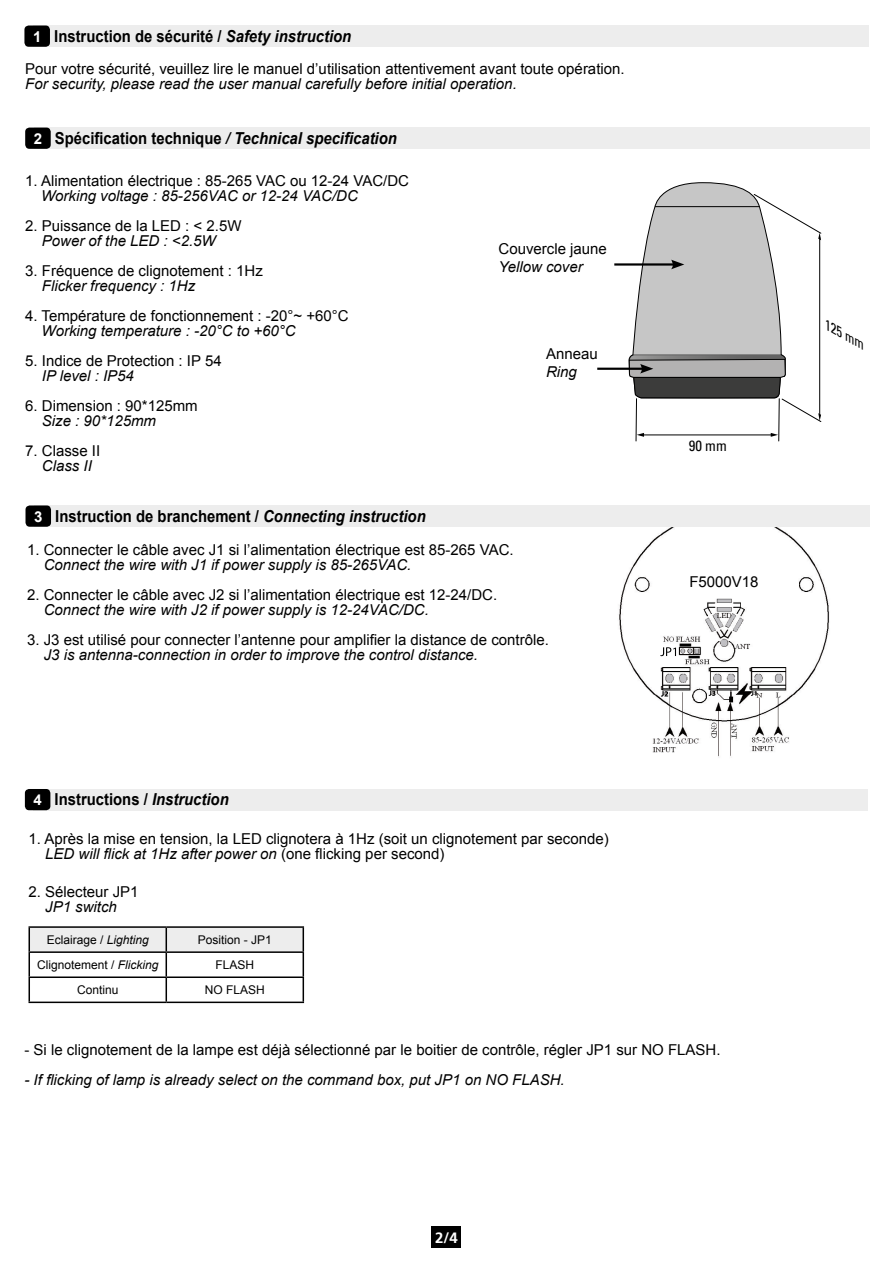
<style>
.page{position:relative;width:893px;height:1263px;background:#fff}
.page>*{position:absolute;margin:0;border:0;box-sizing:border-box;transform-origin:0 0}
.t1{font:700 16.5px "Arial";color:#000;scale:.9 1}
.t2{font:italic 700 16.5px "Arial";color:#000;scale:.9 1}
.t3{font:15px/15px "Arial";color:#000}
.t4{font:italic 15px "Arial";color:#000}
.t5{font:700 15px "Frutiger";color:#fff}
.t6{font:condensed 14.85px "Univers";color:#000}
.t7{font:italic condensed 12.9px "Univers";color:#000;scale:1.15 1}
.t8{font:12px "Arial";color:#000}
.s1{font-size:15px;color:#fff}
.s2{font-style:italic}
.s3{font-style:normal;font-size:15px;color:#fff}
.s4{font-style:normal}
</style>
<div class="page">
<img style="left:619px;top:527px;width:211px;height:230px">
<svg style="left:660px;top:647px;width:16px;height:9px"></svg>
<svg style="left:709px;top:691px;width:6px;height:5px"></svg>
<svg style="left:751px;top:691px;width:5px;height:5px"></svg>
<svg style="left:661px;top:691px;width:7px;height:6px"></svg>
<div style="left:662px;top:568px;width:123px;height:27px;background:#fff"></div>
<div style="left:33px;top:26px;width:835px;height:21px;background:#ededed"></div>
<div style="left:24px;top:26px;width:26px;height:21px;background:#000;border-radius:4px"></div>
<div style="left:34px;top:128px;width:836px;height:21px;background:#ededed"></div>
<div style="left:25px;top:128px;width:26px;height:21px;background:#000;border-radius:4px"></div>
<div style="left:34px;top:505px;width:836px;height:22px;background:#ededed"></div>
<div style="left:26px;top:505px;width:25px;height:22px;background:#000;border-radius:4px"></div>
<div style="left:33px;top:789px;width:834px;height:21px;background:#ededed"></div>
<div style="left:25px;top:789px;width:25px;height:21px;background:#000;border-radius:4px"></div>
<hr style="left:614px;top:263px;width:61px;height:3px;background:#000">
<hr style="left:597px;top:368px;width:47px;height:2px;background:#000">
<svg style="left:628px;top:182px;width:194px;height:260px"></svg>
<hr style="left:29px;top:926px;width:137px;height:2px;background:#000">
<hr style="left:166px;top:926px;width:138px;height:2px;background:#000">
<svg style="left:29px;top:927px;width:275px;height:74px"></svg>
<hr style="left:29px;top:1001px;width:137px;height:2px;background:#000">
<hr style="left:166px;top:1001px;width:138px;height:2px;background:#000">
<div style="left:432px;top:1227px;width:29px;height:21px;background:#000"></div>
<p class="t1" style="left:33px;top:25px;width:355px"><span class="s1">1</span> Instruction de sécurité / <span class="s2">Safety instruction</span></p>
<p class="t3" style="left:25px;top:61px;width:601px">Pour votre sécurité, veuillez lire le manuel d’utilisation attentivement avant toute opération.</p>
<p class="t4" style="left:25px;top:74px;width:493px">For security, please read the user manual carefully before initial operation.</p>
<p class="t2" style="left:34px;top:127px;width:405px"><span class="s3">2</span> <span class="s4">Spécification technique</span> / Technical specification</p>
<p class="t3" style="left:25px;top:173px;width:385px">1. Alimentation électrique : 85-265 VAC ou 12-24 VAC/DC</p>
<p class="t4" style="left:41px;top:186px;width:318px">Working voltage : 85-256VAC or 12-24 VAC/DC</p>
<p class="t3" style="left:25px;top:218px;width:218px">2. Puissance de la LED : &lt; 2.5W</p>
<p class="t4" style="left:42px;top:231px;width:175px">Power of the LED : &lt;2.5W</p>
<p class="t3" style="left:25px;top:263px;width:239px">3. Fréquence de clignotement : 1Hz</p>
<p class="t4" style="left:42px;top:276px;width:155px">Flicker frequency : 1Hz</p>
<p class="t3" style="left:25px;top:308px;width:325px">4. Température de fonctionnement : -20°~ +60°C</p>
<p class="t4" style="left:42px;top:321px;width:256px">Working temperature : -20°C to +60°C</p>
<p class="t3" style="left:25px;top:353px;width:198px">5. Indice de Protection : IP 54</p>
<p class="t4" style="left:42px;top:366px;width:93px">IP level : IP54</p>
<p class="t3" style="left:25px;top:398px;width:174px">6. Dimension : 90*125mm</p>
<p class="t4" style="left:42px;top:411px;width:116px">Size : 90*125mm</p>
<p class="t3" style="left:25px;top:443px;width:77px">7. Classe II</p>
<p class="t4" style="left:42px;top:456px;width:52px">Class II</p>
<p class="t1" style="left:34px;top:505px;width:437px"><span class="s1">3</span> Instruction de branchement / <span class="s2">Connecting instruction</span></p>
<p class="t3" style="left:499px;top:241px;width:110px">Couvercle jaune</p>
<p class="t4" style="left:499px;top:257px;width:86px">Yellow cover</p>
<p class="t3" style="left:546px;top:346px;width:53px">Anneau</p>
<p class="t4" style="left:546px;top:362px;width:32px">Ring</p>
<p class="t3" style="left:27px;top:543px;width:488px">1. Connecter le câble avec J1 si l’alimentation électrique est 85-265 VAC.</p>
<p class="t4" style="left:44px;top:555px;width:369px">Connect the wire with J1 if power supply is 85-265VAC.</p>
<p class="t3" style="left:27px;top:588px;width:472px">2. Connecter le câble avec J2 si l’alimentation électrique est 12-24/DC.</p>
<p class="t4" style="left:44px;top:600px;width:387px">Connect the wire with J2 if power supply is 12-24VAC/DC.</p>
<p class="t3" style="left:27px;top:633px;width:523px">3. J3 est utilisé pour connecter l’antenne pour amplifier la distance de contrôle.</p>
<p class="t4" style="left:44px;top:645px;width:436px">J3 is antenna-connection in order to improve the control distance.</p>
<p class="t1" style="left:33px;top:788px;width:218px"><span class="s1">4</span> Instructions / <span class="s2">Instruction</span></p>
<p class="t3" style="left:45px;top:831px;width:565px;text-indent:-17px">1. Après la mise en tension, la LED clignotera à 1Hz (soit un clignotement par seconde)<br><span class="s2">LED will flick at 1Hz after power on</span> (one flicking per second)</p>
<p class="t3" style="left:28px;top:884px;width:112px">2. Sélecteur JP1</p>
<p class="t4" style="left:45px;top:897px;width:73px">JP1 switch</p>
<p class="t8" style="left:47px;top:932px;width:104px">Eclairage / <span class="s2">Lighting</span></p>
<p class="t8" style="left:198px;top:932px;width:76px">Position - JP1</p>
<p class="t8" style="left:37px;top:957px;width:123px">Clignotement / <span class="s2">Flicking</span></p>
<p class="t8" style="left:215px;top:957px;width:40px">FLASH</p>
<p class="t8" style="left:77px;top:982px;width:43px">Continu</p>
<p class="t8" style="left:205px;top:982px;width:62px">NO FLASH</p>
<p class="t6" style="left:689px;top:436px;width:40px">90 mm</p>
<p class="t3" style="left:689px;top:574px;width:71px">F5000V18</p>
<p class="t3" style="left:24px;top:1042px;width:698px">- Si le clignotement de la lampe est déjà sélectionné par le boitier de contrôle, régler JP1 sur NO FLASH.</p>
<p class="t4" style="left:24px;top:1070px;width:542px">- If flicking of lamp is already select on the command box, put JP1 on NO FLASH.</p>
<p class="t5" style="left:435px;top:1229px;width:24px">2/4</p>
<p class="t7" style="left:831px;top:317px;width:40px;rotate:30deg">125 mm</p>
</div>
